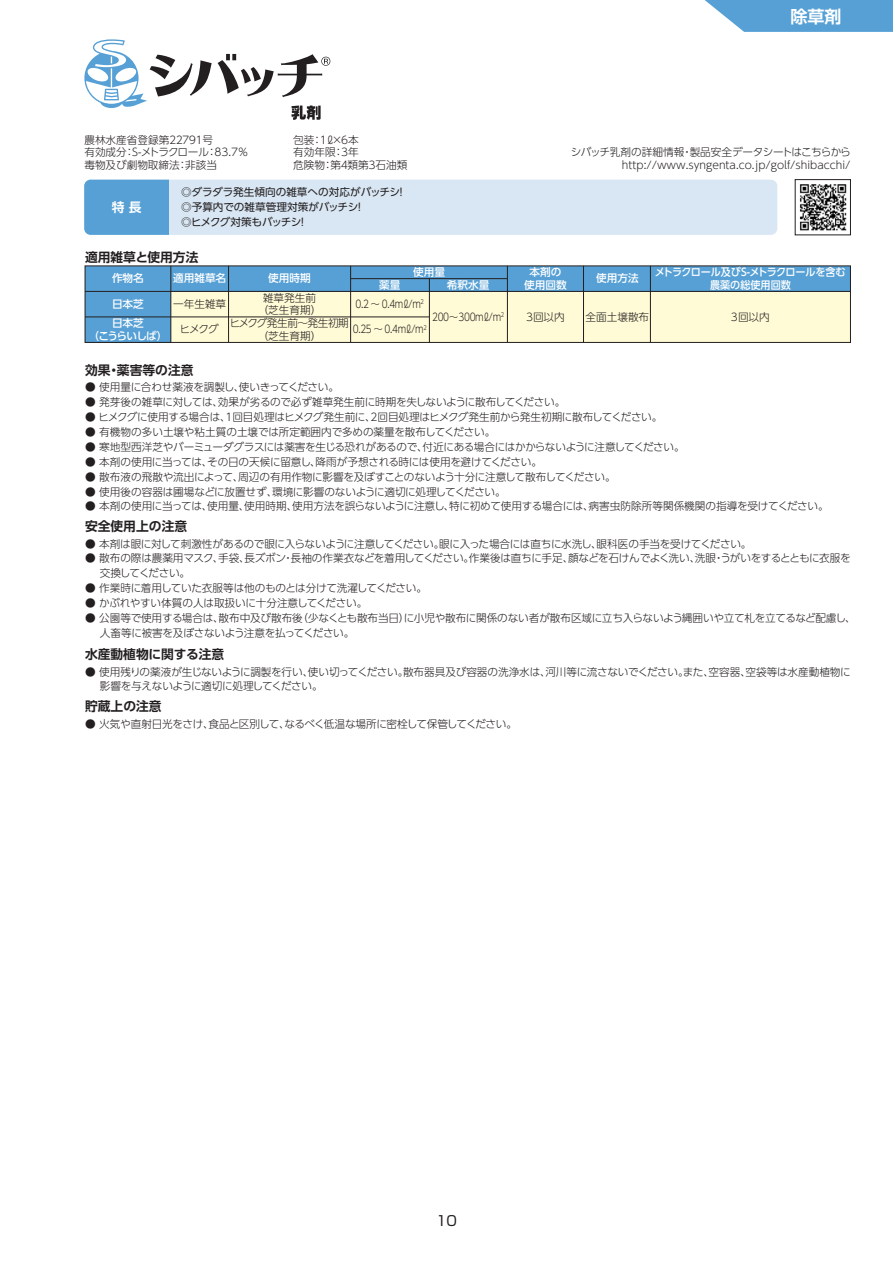
<style>
.page{position:relative;width:893px;height:1263px;background:#fff}
.page>*{position:absolute;margin:0;border:0;box-sizing:border-box;transform-origin:0 0}
.t1{font:700 16.95px "UD Shin Go Pr 6 De";color:#fff}
.t2{font:13.8px "Shin Go Pr 6";color:#231f20}
.t3{font:700 12.75px "UD Shin Go Pr 6 De";color:#231f20}
.t4{font:700 12.75px "UD Shin Go Pr 6 De";color:#fff}
.t5{font:300 10.65px/14.9px "UD Shin Go Pr 6";letter-spacing:-.025em;color:#231f20}
.t6{font:300 10.65px/12.8px "UD Shin Go Pr 6";color:#231f20}
.t7{font:10.65px/14.9px "UD Shin Go Pr 6";letter-spacing:-.005em;color:#231f20}
.t8{font:500 10.65px/19.2px "UD Shin Go Pr 6";color:#fff}
.t9{font:300 10.65px/19.2px "UD Shin Go Pr 6";letter-spacing:-.025em;color:#231f20;text-align:center;scale:.85 1}
.t10{font:500 10.65px/12.8px "UD Shin Go Pr 6";color:#fff;text-align:center;scale:.95 1}
.s1{font-weight:500;color:#fff}
</style>
<div class="page">
<img style="left:799px;top:184px;width:48px;height:47px">
<svg style="left:84px;top:180px;width:693px;height:55px"></svg>
<div style="left:795px;top:179px;width:56px;height:56px;border:1px solid #231f20"></div>
<svg style="left:84px;top:39px;width:246px;height:81px"></svg>
<div style="left:171px;top:291px;width:679px;height:51px;background:#fffbd6"></div>
<div style="left:85px;top:266px;width:86px;height:76px;background:#56a0d5"></div>
<div style="left:85px;top:266px;width:765px;height:25px;background:#56a0d5"></div>
<hr style="left:171px;top:266px;width:1px;height:76px;background:#231f20">
<hr style="left:228px;top:266px;width:1px;height:76px;background:#231f20">
<hr style="left:350px;top:266px;width:1px;height:76px;background:#231f20">
<hr style="left:429px;top:279px;width:1px;height:63px;background:#231f20">
<hr style="left:507px;top:266px;width:1px;height:76px;background:#231f20">
<hr style="left:583px;top:266px;width:1px;height:76px;background:#231f20">
<hr style="left:650px;top:266px;width:1px;height:76px;background:#231f20">
<hr style="left:85px;top:291px;width:765px;height:1px;background:#231f20">
<hr style="left:85px;top:317px;width:344px;height:1px;background:#231f20">
<div style="left:85px;top:266px;width:766px;height:77px;border:1px solid #231f20"></div>
<hr style="left:351px;top:278px;width:156px;height:1px;background:#231f20">
<svg style="left:705px;top:0;width:188px;height:32px"></svg>
<h1 class="t1" style="left:790px;top:3px;width:53px">除草剤</h1>
<p class="t6" style="left:84px;top:133px;width:165px">農林水産省登録第２２７９１号<br>有効成分：S-メトラクロール：83.7%毒物及び劇物取締法：非該当</p>
<p class="t6" style="left:293px;top:133px;width:116px">包装：1ℓ×6本<br>有効年限：3年<br>危険物：第４類第３石油類</p>
<p class="t4" style="left:112px;top:197px;width:31px">特 長</p>
<p class="t7" style="left:181px;top:184px;width:227px">◎ダラダラ発生傾向の雑草への対応がバッチシ！◎予算内での雑草管理対策がバッチシ！<br>◎ヒメクグ対策もバッチシ！</p>
<p class="t3" style="left:85px;top:246px;width:115px">適用雑草と使用方法</p>
<p class="t8" style="left:112px;top:268px;width:33px">作物名</p>
<p class="t8" style="left:112px;top:294px;width:33px">日本芝日本芝</p>
<p class="t8" style="left:88px;top:326px;width:81px">（こうらいしば）</p>
<p class="t8" style="left:413px;top:262px;width:33px">使用量</p>
<p class="t9" style="left:356px;top:275px;width:82px"><span class="s1">薬量<br></span>0.2 ～ 0.4mℓ/m<sup>2</sup></p>
<p class="t9" style="left:353px;top:319px;width:89px">0.25 ～ 0.4mℓ/m<sup>2</sup></p>
<p class="t8" style="left:173px;top:268px;width:55px">適用雑草名</p>
<p class="t5" style="left:173px;top:296px;width:55px">一年生雑草</p>
<p class="t5" style="left:180px;top:322px;width:40px">ヒメクグ</p>
<p class="t8" style="left:268px;top:268px;width:44px">使用時期</p>
<p class="t6" style="left:230px;top:291px;width:121px;text-align:center">雑草発生前<br>（芝生育期）<br>ヒメクグ発生前～発生初期（芝生育期）</p>
<p class="t8" style="left:447px;top:275px;width:44px">希釈水量</p>
<p class="t9" style="left:432px;top:307px;width:86px">200～300mℓ/m<sup>2</sup></p>
<p class="t3" style="left:85px;top:359px;width:110px">効果・薬害等の注意</p>
<p class="t6" style="left:571px;top:146px;width:282px;text-align:right">シバッチ乳剤の詳細情報・製品安全データシートはこちらからhttp://www.syngenta.co.jp/golf/shibacchi/</p>
<p class="t10" style="left:655px;top:265px;width:202px">メトラクロール及びS-メトラクロールを含む農薬の総使用回数</p>
<p class="t8" style="left:524px;top:265px;width:44px;line-height:12.8px;text-align:center">本剤の使用回数</p>
<p class="t8" style="left:596px;top:268px;width:44px">使用方法</p>
<p class="t5" style="left:585px;top:309px;width:65px">全面土壌散布</p>
<p class="t5" style="left:526px;top:309px;width:40px">3回以内</p>
<p class="t5" style="left:731px;top:309px;width:40px">3回以内</p>
<p class="t5" style="left:85px;top:379px;width:256px">● 使用量に合わせ薬液を調製し、使いきってください。</p>
<p class="t5" style="left:85px;top:394px;width:482px">● 発芽後の雑草に対しては、効果が劣るので必ず雑草発生前に時期を失しないように散布してください。</p>
<p class="t5" style="left:85px;top:409px;width:579px">● ヒメクグに使用する場合は、1回目処理はヒメクグ発生前に、2回目処理はヒメクグ発生前から発生初期に散布してください。</p>
<p class="t6" style="left:85px;top:425px;width:412px">● 有機物の多い土壌や粘土質の土壌では所定範囲内で多めの薬量を散布してください。</p>
<p class="t5" style="left:85px;top:439px;width:601px">● 寒地型西洋芝やバーミューダグラスには薬害を生じる恐れがあるので、付近にある場合にはかからないように注意してください。</p>
<p class="t5" style="left:85px;top:454px;width:458px">● 本剤の使用に当っては、その日の天候に留意し、降雨が予想される時には使用を避けてください。</p>
<p class="t5" style="left:85px;top:469px;width:532px">● 散布液の飛散や流出によって、周辺の有用作物に影響を及ぼすことのないよう十分に注意して散布してください。</p>
<p class="t5" style="left:85px;top:484px;width:422px">● 使用後の容器は圃場などに放置せず、環境に影響のないように適切に処理してください。</p>
<p class="t5" style="left:85px;top:498px;width:745px">● 本剤の使用に当っては、使用量、使用時期、使用方法を誤らないように注意し、特に初めて使用する場合には、病害虫防除所等関係機関の指導を受けてください。</p>
<p class="t3" style="left:85px;top:516px;width:104px">安全使用上の注意</p>
<p class="t5" style="left:85px;top:536px;width:668px">● 本剤は眼に対して刺激性があるので眼に入らないように注意してください。眼に入った場合には直ちに水洗し、眼科医の手当を受けてください。</p>
<p class="t5" style="left:100px;top:551px;width:752px;text-indent:-15px">● 散布の際は農薬用マスク、手袋、長ズボン・長袖の作業衣などを着用してください。作業後は直ちに手足、顔などを石けんでよく洗い、洗眼・うがいをするとともに衣服を交換してください。</p>
<p class="t5" style="left:85px;top:580px;width:344px">● 作業時に着用していた衣服等は他のものとは分けて洗濯してください。</p>
<p class="t5" style="left:85px;top:595px;width:284px">● かぶれやすい体質の人は取扱いに十分注意してください。</p>
<p class="t5" style="left:100px;top:610px;width:757px;text-indent:-15px">● 公園等で使用する場合は、散布中及び散布後（少なくとも散布当日）に小児や散布に関係のない者が散布区域に立ち入らないよう縄囲いや立て札を立てるなど配慮し、人畜等に被害を及ぼさないよう注意を払ってください。</p>
<p class="t3" style="left:85px;top:643px;width:141px">水産動植物に関する注意</p>
<p class="t5" style="left:100px;top:664px;width:752px;text-indent:-15px">● 使用残りの薬液が生じないように調製を行い､使い切ってください。散布器具及び容器の洗浄水は、河川等に流さないでください。また、空容器、空袋等は水産動植物に影響を与えないように適切に処理してください。</p>
<p class="t3" style="left:85px;top:696px;width:78px">貯蔵上の注意</p>
<p class="t5" style="left:85px;top:716px;width:434px">● 火気や直射日光をさけ、食品と区別して、なるべく低温な場所に密栓して保管してください。</p>
<p class="t2" style="left:436px;top:1209px;width:22px">10</p>
</div>
